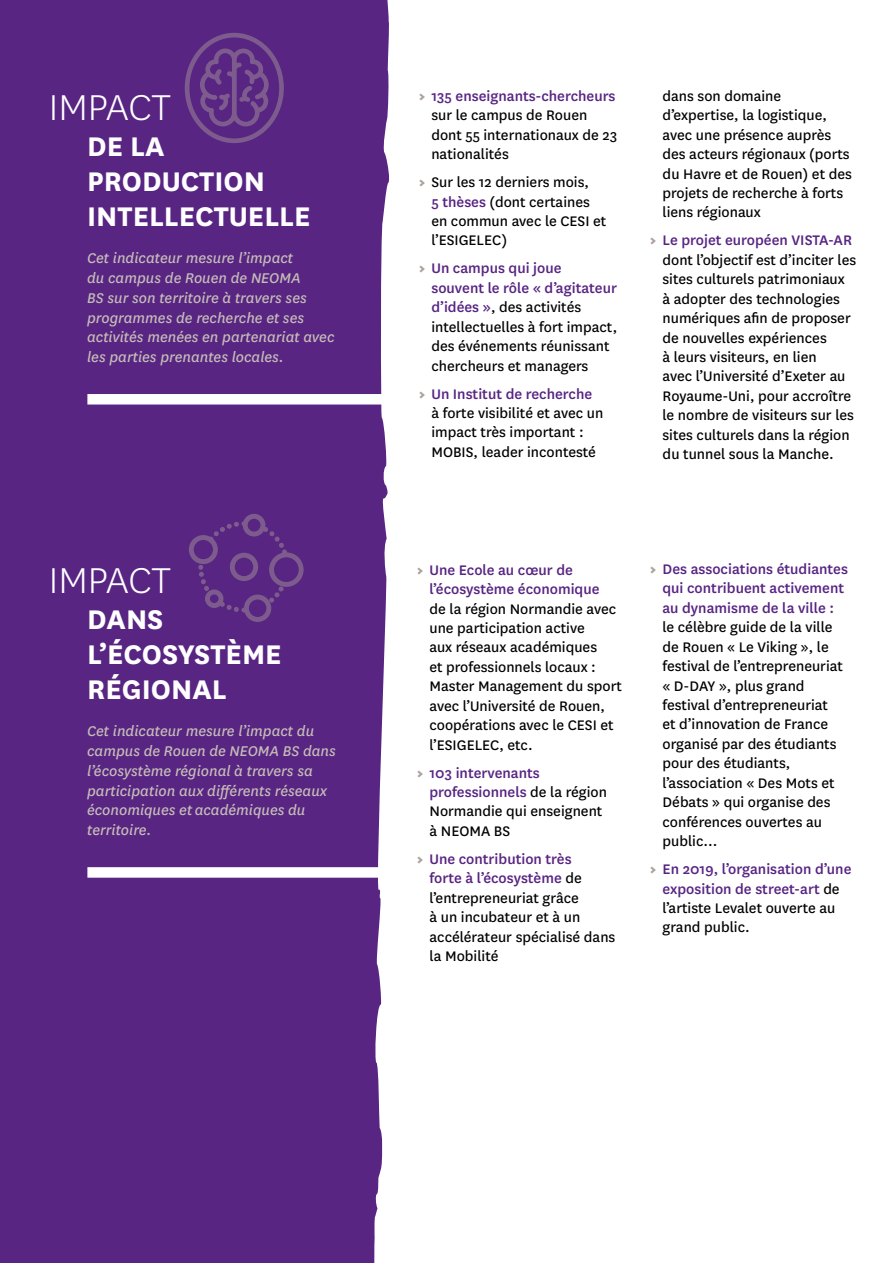
<style>
.page{position:relative;width:893px;height:1263px;background:#fff}
.page>*{position:absolute;margin:0;border:0;box-sizing:border-box;transform-origin:0 0}
.t1{font:300 42px "National";letter-spacing:-.005em;color:#fff}
.t2{font:700 31.5px/35.4px "National";color:#fff}
.t3{font:italic 16.5px/19.8px "National";color:#c6bdb7}
.t4{font:16.2px/19.5px "National";color:#000}
.t5{font:500 16.2px/19.5px "National";color:#582583}
.s1{font-weight:900;color:#aca19a}
.s2{font-weight:500;color:#582583}
.s3{font-weight:400;color:#000}
</style>
<div class="page">
<div style="left:0;top:0;width:414px;height:1263px;background:#582583"></div>
<svg style="left:353px;top:0;width:61px;height:1263px;fill:#fff"></svg>
<div style="left:87px;top:867px;width:318px;height:11px;background:#fff"></div>
<svg style="left:185px;top:33px;width:99px;height:110px"></svg>
<div style="left:87px;top:394px;width:318px;height:10px;background:#fff"></div>
<svg style="left:189px;top:514px;width:115px;height:108px"></svg>
<h1 class="t1" style="left:49px;top:81px;width:124px">IMPACT</h1>
<h2 class="t2" style="left:87px;top:126px;width:225px">DE LA<br>PRODUCTION<br>INTELLECTUELLE</h2>
<p class="t3" style="left:87px;top:248px;width:249px">Cet indicateur mesure l’impact<br>du campus de Rouen de NEOMA<br>BS sur son territoire à travers ses programmes de recherche et ses activités menées en partenariat avec les parties prenantes locales.</p>
<h1 class="t1" style="left:49px;top:554px;width:124px">IMPACT</h1>
<h2 class="t2" style="left:87px;top:599px;width:196px">DANS<br>L’ÉCOSYSTÈME<br>RÉGIONAL</h2>
<p class="t3" style="left:87px;top:721px;width:250px">Cet indicateur mesure l’impact du campus de Rouen de NEOMA BS dans l’écosystème régional à travers sa participation aux différents réseaux économiques et académiques du territoire.</p>
<p class="t4" style="left:431px;top:85px;width:187px;text-indent:-13px"><span class="s1">&gt;</span> <span class="s2">135 enseignants-chercheurs </span>sur le campus de Rouen dont 55 internationaux de 23 nationalités</p>
<p class="t4" style="left:431px;top:172px;width:176px;text-indent:-13px"><span class="s1">&gt;</span> Sur les 12 derniers mois,<br><span class="s2">5 thèses</span> (dont certaines en commun avec le CESI et l’ESIGELEC)</p>
<p class="t4" style="left:431px;top:258px;width:187px;text-indent:-13px"><span class="s1">&gt;</span> <span class="s2">Un campus qui joue souvent le rôle « d’agitateur d’idées »</span>, des activités intellectuelles à fort impact, des événements réunissant chercheurs et managers</p>
<p class="t4" style="left:431px;top:383px;width:173px;text-indent:-13px"><span class="s1">&gt;</span> <span class="s2">Un Institut de recherche </span>à forte visibilité et avec un impact très important :<br>MOBIS, leader incontesté</p>
<p class="t4" style="left:662px;top:85px;width:191px">dans son domaine d’expertise, la logistique, avec une présence auprès des acteurs régionaux (ports du Havre et de Rouen) et des projets de recherche à forts liens régionaux</p>
<p class="t4" style="left:662px;top:230px;width:195px;text-indent:-13px"><span class="s1">&gt;</span> <span class="s2">Le projet européen VISTA-AR </span>dont l’objectif est d’inciter les sites culturels patrimoniaux à adopter des technologies numériques afin de proposer de nouvelles expériences<br>à leurs visiteurs, en lien<br>avec l’Université d’Exeter au<br>Royaume-Uni, pour accroître le nombre de visiteurs sur les sites culturels dans la région du tunnel sous la Manche.</p>
<p class="t5" style="left:429px;top:559px;width:172px;text-indent:-13px"><span class="s1">&gt;</span> Une Ecole au cœur de l’écosystème économique</p>
<p class="t4" style="left:429px;top:598px;width:194px">de la région Normandie avec une participation active<br>aux réseaux académiques<br>et professionnels locaux :<br>Master Management du sport avec l’Université de Rouen, coopérations avec le CESI et l’ESIGELEC, etc.</p>
<p class="t4" style="left:429px;top:762px;width:179px;text-indent:-13px"><span class="s1">&gt;</span> <span class="s2">103 intervenants professionnels</span> de la région<br>Normandie qui enseignent à NEOMA BS</p>
<p class="t4" style="left:429px;top:848px;width:187px;text-indent:-13px"><span class="s1">&gt;</span> <span class="s2">Une contribution très<br>forte à l’écosystème</span> de l’entrepreneuriat grâce<br>à un incubateur et à un accélérateur spécialisé dans la Mobilité</p>
<p class="t5" style="left:650px;top:558px;width:200px;text-align:center"><span class="s1">&gt;</span> Des associations étudiantes qui contribuent activement au dynamisme de la ville :</p>
<p class="t4" style="left:662px;top:617px;width:182px">le célèbre guide de la ville de Rouen « Le Viking », le festival de l’entrepreneuriat « D-DAY », plus grand festival d’entrepreneuriat et d’innovation de France organisé par des étudiants pour des étudiants, l’association « Des Mots et<br>Débats » qui organise des conférences ouvertes au public...</p>
<p class="t5" style="left:662px;top:858px;width:190px;text-indent:-13px"><span class="s1">&gt;</span> En 2019, l’organisation d’une exposition de street-art <span class="s3">de l’artiste Levalet ouverte au grand public.</span></p>
</div>
